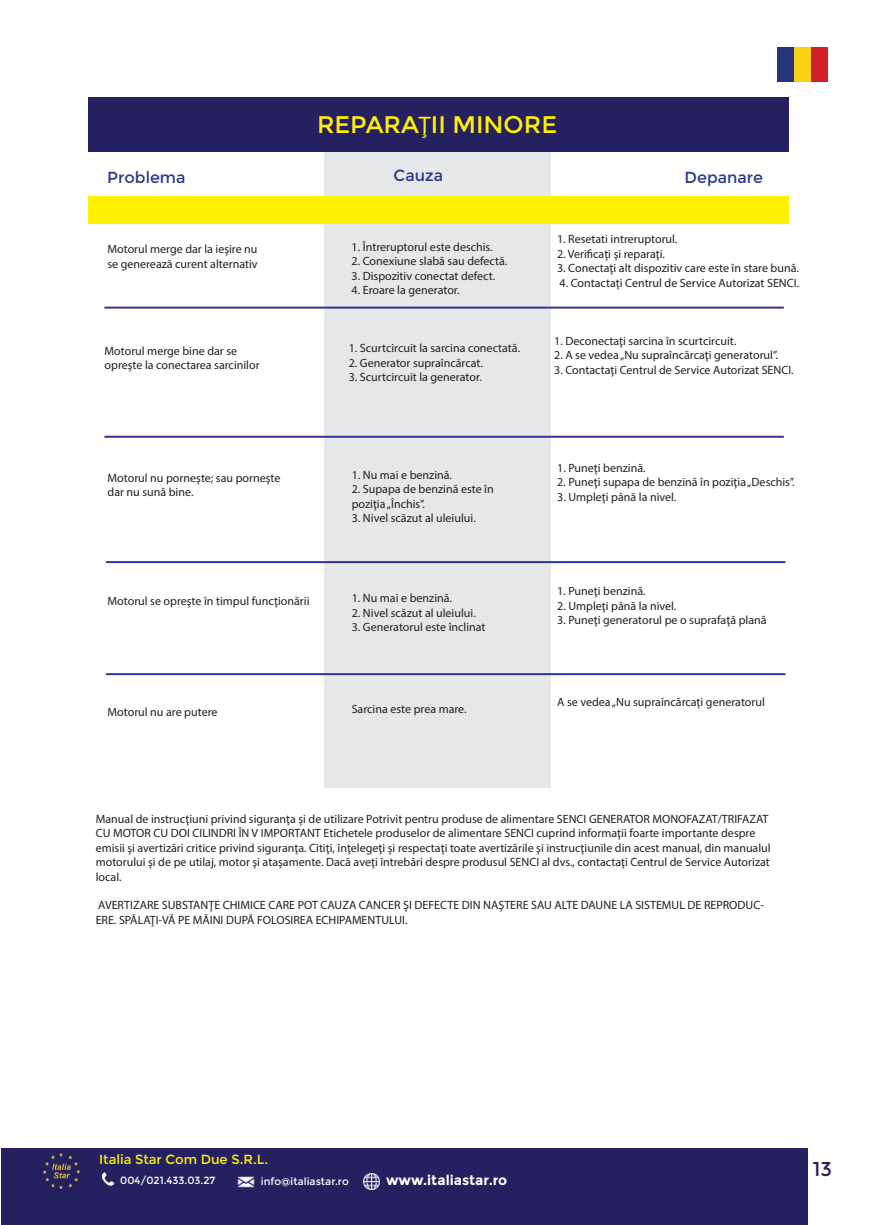
<style>
.page{position:relative;width:874px;height:1225px;background:#fff}
.page>*{position:absolute;margin:0;border:0;box-sizing:border-box;transform-origin:0 0}
.t1{font:24px "Montserrat";color:#fff101}
.t2{font:20px "Montserrat";color:#252161}
.t3{font:16px "Montserrat";color:#283890}
.t4{font:700 13.8px "Montserrat";color:#fff}
.t5{font:13.2px "Montserrat";color:#fff101}
.t6{font:12px/14.4px "Myriad Pro";color:#231f20}
.t7{font:10.4px "Montserrat";color:#fff}
.s1{font-family:"Myriad Pro"}
</style>
<div class="page">
<div style="left:323px;top:105px;width:227px;height:682px;background:#e6e7e9"></div>
<div style="left:88px;top:97px;width:700px;height:55px;background:#252161"></div>
<div style="left:88px;top:196px;width:700px;height:28px;background:#fff101"></div>
<hr style="left:104px;top:307px;width:679px;height:1px;background:#2e3092">
<hr style="left:104px;top:436px;width:679px;height:2px;background:#2e3092">
<hr style="left:106px;top:673px;width:679px;height:2px;background:#2e3092">
<hr style="left:106px;top:561px;width:679px;height:2px;background:#2e3092">
<div style="left:1px;top:1149px;width:806px;height:76px;background:#252161"></div>
<img style="left:44px;top:1153px;width:36px;height:35px">
<svg style="left:101px;top:1172px;width:13px;height:13px"></svg>
<img style="left:237px;top:1176px;width:18px;height:12px">
<img style="left:363px;top:1173px;width:16px;height:16px">
<img style="left:777px;top:48px;width:50px;height:33px">
<h1 class="t1" style="left:317px;top:111px;width:241px">REPARA<span class="s1">Ţ</span>II MINORE</h1>
<h3 class="t3" style="left:393px;top:166px;width:51px">Cauza</h3>
<h3 class="t3" style="left:107px;top:168px;width:80px">Problema</h3>
<h3 class="t3" style="left:684px;top:168px;width:80px">Depanare</h3>
<p class="t6" style="left:107px;top:242px;width:152px">Motorul merge dar la ieşire nu se generează curent alternativ</p>
<p class="t6" style="left:351px;top:239px;width:143px">1. Întreruptorul este deschis.</p>
<p class="t6" style="left:351px;top:254px;width:157px">2. Conexiune slabă sau defectă.</p>
<p class="t6" style="left:351px;top:268px;width:145px">3. Dispozitiv conectat defect.</p>
<p class="t6" style="left:351px;top:282px;width:110px">4. Eroare la generator.</p>
<p class="t6" style="left:556px;top:232px;width:122px">1. Resetati intreruptorul.</p>
<p class="t6" style="left:556px;top:246px;width:109px">2. Veri caţi şi reparaţi.</p>
<p class="t6" style="left:556px;top:261px;width:243px">3. Conectaţi alt dispozitiv care este în stare bună.</p>
<p class="t6" style="left:559px;top:275px;width:241px">4. Contactaţi Centrul de Service Autorizat SENCI.</p>
<p class="t6" style="left:104px;top:343px;width:156px">Motorul merge bine dar se opreşte la conectarea sarcinilor</p>
<p class="t6" style="left:348px;top:341px;width:173px">1. Scurtcircuit la sarcina conectată.</p>
<p class="t6" style="left:348px;top:355px;width:136px">2. Generator supraîncărcat.</p>
<p class="t6" style="left:348px;top:369px;width:134px">3. Scurtcircuit la generator.</p>
<p class="t6" style="left:554px;top:333px;width:183px">1. Deconectaţi sarcina în scurtcircuit.</p>
<p class="t6" style="left:554px;top:348px;width:225px">2. A se vedea „Nu supraîncărcaţi generatorul”.</p>
<p class="t6" style="left:554px;top:362px;width:241px">3. Contactaţi Centrul de Service Autorizat SENCI.</p>
<p class="t6" style="left:107px;top:470px;width:174px">Motorul nu porneşte; sau porneşte dar nu sună bine.</p>
<p class="t6" style="left:351px;top:467px;width:102px">1. Nu mai e benzină.</p>
<p class="t6" style="left:351px;top:482px;width:143px">2. Supapa de benzină este în poziţia „Închis”.</p>
<p class="t6" style="left:351px;top:511px;width:125px">3. Nivel scăzut al uleiului.</p>
<p class="t6" style="left:557px;top:460px;width:90px">1. Puneţi benzină.</p>
<p class="t6" style="left:557px;top:475px;width:239px">2. Puneţi supapa de benzină în poziţia „Deschis”.</p>
<p class="t6" style="left:557px;top:489px;width:121px">3. Umpleţi până la nivel.</p>
<p class="t6" style="left:107px;top:593px;width:203px">Motorul se opreşte în timpul funcţionării</p>
<p class="t6" style="left:351px;top:591px;width:102px">1. Nu mai e benzină.</p>
<p class="t6" style="left:351px;top:605px;width:125px">2. Nivel scăzut al uleiului.</p>
<p class="t6" style="left:351px;top:620px;width:135px">3. Generatorul este înclinat</p>
<p class="t6" style="left:557px;top:584px;width:90px">1. Puneţi benzină.</p>
<p class="t6" style="left:557px;top:598px;width:121px">2. Umpleţi până la nivel.</p>
<p class="t6" style="left:557px;top:612px;width:211px">3. Puneţi generatorul pe o suprafaţă plană</p>
<p class="t6" style="left:107px;top:704px;width:111px">Motorul nu are putere</p>
<p class="t6" style="left:351px;top:701px;width:116px">Sarcina este prea mare.</p>
<p class="t6" style="left:557px;top:694px;width:209px">A se vedea „Nu supraîncărcaţi generatorul</p>
<p class="t6" style="left:96px;top:811px;width:676px">Manual de instrucţiuni privind siguranţa şi de utilizare Potrivit pentru produse de alimentare SENCI GENERATOR MONOFAZAT/TRIFAZAT CU MOTOR CU DOI CILINDRI ÎN V IMPORTANT Etichetele produselor de alimentare SENCI cuprind informaţii foarte importante despre emisii şi avertizări critice privind siguranţa. Citiţi, înţelegeţi şi respectaţi toate avertizările şi instrucţiunile din acest manual, din manualul motorului şi de pe utilaj, motor şi ataşamente. Dacă aveţi întrebări despre produsul SENCI al dvs., contactaţi Centrul de Service Autorizat local.</p>
<p class="t6" style="left:96px;top:898px;width:669px">AVERTIZARE SUBSTANŢE CHIMICE CARE POT CAUZA CANCER ŞI DEFECTE DIN NAŞTERE SAU ALTE DAUNE LA SISTEMUL DE REPRODUC-<br>ERE. SPĂLAŢI-VĂ PE MÂINI DUPĂ FOLOSIREA ECHIPAMENTULUI.</p>
<p class="t5" style="left:99px;top:1152px;width:170px">Italia Star Com Due S.R.L.</p>
<p class="t7" style="left:120px;top:1174px;width:97px">004/021.433.03.27</p>
<p class="t7" style="left:261px;top:1175px;width:89px">info@italiastar.ro</p>
<p class="t4" style="left:386px;top:1171px;width:123px">www.italiastar.ro</p>
<h2 class="t2" style="left:812px;top:1157px;width:21px">13</h2>
</div>
